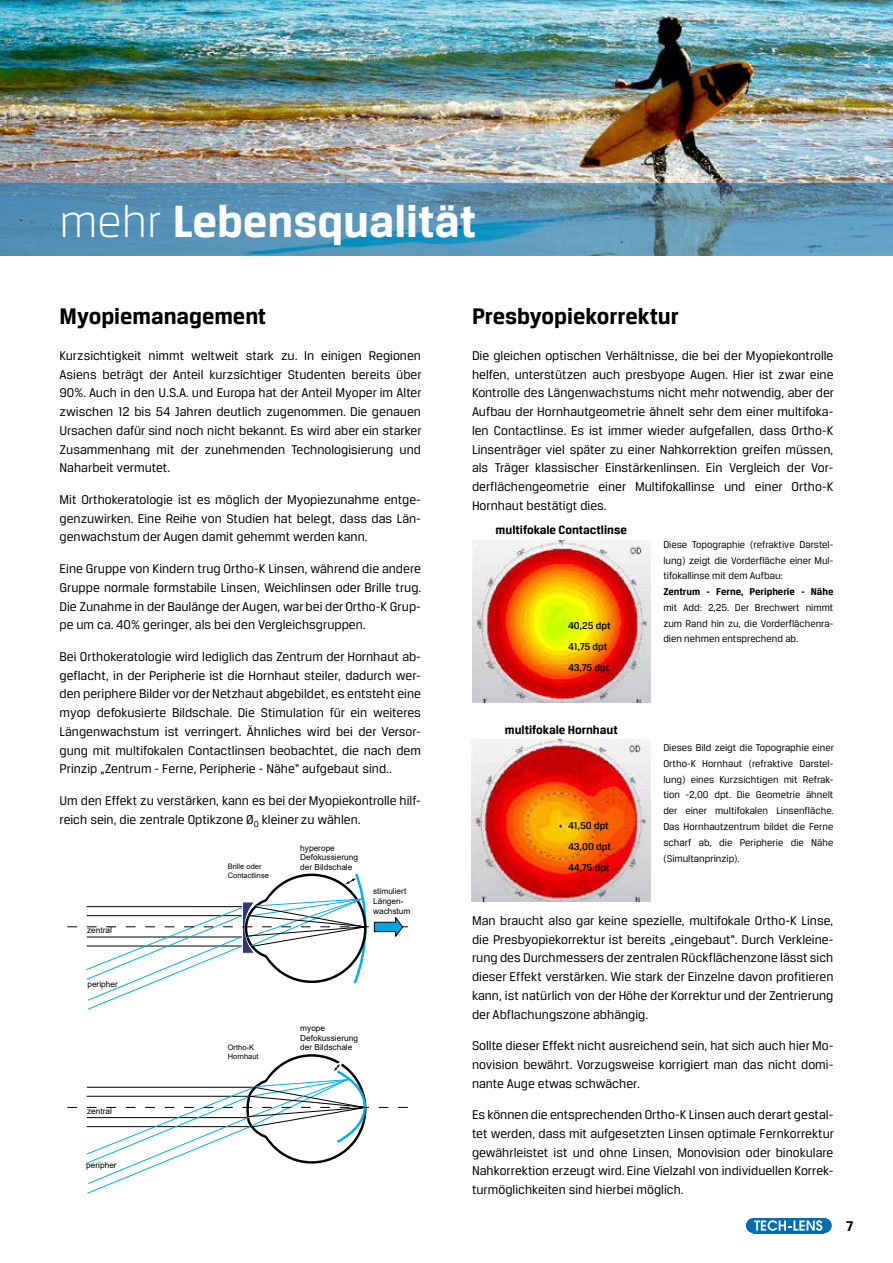
<style>
.page{position:relative;width:893px;height:1263px;background:#fff}
.page>*{position:absolute;margin:0;border:0;box-sizing:border-box;transform-origin:0 0}
.t1{font:700 48px "Breuer Text";color:#fff}
.t2{font:700 24px "Breuer Text";color:#000}
.t3{font:700 15px "Breuer Text";color:#000}
.t4{font:13.5px/18.8px "Breuer Text";color:#000;text-align:justify}
.t5{font:700 12.75px "Breuer Text";color:#000}
.t6{font:10.5px/15.8px "Breuer Text";color:#000;text-align:justify}
.t7{font:500 10.5px/21px "Breuer Text";color:#000}
.t8{font:700 10.5px "Breuer Text";color:#000}
.t9{font:8.25px/9.8px "Arial";color:#000}
.t10{font:7.5px/9px "Arial";color:#000}
.s1{font-weight:300}
</style>
<div class="page">
<svg style="left:67px;top:813px;width:341px;height:224px"></svg>
<div style="left:320px;top:983px;width:67px;height:71px;background:#fff"></div>
<svg style="left:67px;top:1058px;width:341px;height:136px"></svg>
<img style="left:0;top:0;width:893px;height:183px">
<img style="left:472px;top:740px;width:178px;height:161px">
<img style="left:472px;top:541px;width:179px;height:161px">
<svg style="left:0;top:183px;width:893px;height:72px;background:#5791b2"></svg>
<div style="left:746px;top:1218px;width:15px;height:15px;background:#006eb0;border-radius:50%"></div>
<div style="left:816px;top:1218px;width:16px;height:15px;background:#006eb0;border-radius:50%"></div>
<div style="left:753px;top:1218px;width:71px;height:15px;background:#006eb0"></div>
<svg style="left:754px;top:1220px;width:68px;height:11px"></svg>
<h1 class="t1" style="left:60px;top:195px;width:418px"><span class="s1">mehr</span> Lebensqualität</h1>
<h2 class="t2" style="left:60px;top:303px;width:208px">Myopiemanagement</h2>
<p class="t4" style="left:60px;top:346px;width:364px">Kurzsichtigkeit nimmt weltweit stark zu. In einigen Regionen Asiens beträgt der Anteil kurzsichtiger Studenten bereits über 90%. Auch in den U.S.A. und Europa hat der Anteil Myoper im Alter zwischen 12 bis 54 Jahren deutlich zugenommen. Die genauen Ursachen dafür sind noch nicht bekannt. Es wird aber ein starker Zusammenhang mit der zunehmenden Technologisierung und Naharbeit vermutet.</p>
<p class="t4" style="left:60px;top:490px;width:363px">Mit Orthokeratologie ist es möglich der Myopiezunahme entge&shy;genzuwirken. Eine Reihe von Studien hat belegt, dass das Län&shy;genwachstum der Augen damit gehemmt werden kann.</p>
<p class="t4" style="left:60px;top:559px;width:363px">Eine Gruppe von Kindern trug Ortho-K Linsen, während die andere Gruppe normale formstabile Linsen, Weichlinsen oder Brille trug.<br>Die Zunahme in der Baulänge der Augen, war bei der Ortho-K Grup&shy;pe um ca. 40% geringer, als bei den Vergleichsgruppen.</p>
<p class="t4" style="left:60px;top:647px;width:363px">Bei Orthokeratologie wird lediglich das Zentrum der Hornhaut ab&shy;geflacht, in der Peripherie ist die Hornhaut steiler, dadurch wer&shy;den periphere Bilder vor der Netzhaut abgebildet, es entsteht eine myop defokusierte Bildschale. Die Stimulation für ein weiteres Längenwachstum ist verringert. Ähnliches wird bei der Versor&shy;gung mit multifokalen Contactlinsen beobachtet, die nach dem Prinzip „Zentrum - Ferne, Peripherie - Nähe“ aufgebaut sind..</p>
<p class="t4" style="left:60px;top:791px;width:363px">Um den Effekt zu verstärken, kann es bei der Myopiekontrolle hilf&shy;reich sein, die zentrale Optikzone Ø<sub>O</sub> kleiner zu wählen.</p>
<p class="t9" style="left:87px;top:925px;width:26px">zentral</p>
<p class="t9" style="left:87px;top:979px;width:32px">peripher</p>
<p class="t9" style="left:87px;top:1106px;width:26px">zentral</p>
<p class="t9" style="left:86px;top:1160px;width:32px">peripher</p>
<p class="t10" style="left:228px;top:861px;width:43px">Brille oder<br>Contactlinse</p>
<p class="t9" style="left:300px;top:843px;width:59px">hyperope<br>Defokussierung der Bildschale</p>
<p class="t9" style="left:373px;top:886px;width:39px">stimuliert<br>Längen&shy;wachstum</p>
<p class="t10" style="left:228px;top:1043px;width:32px">Ortho-K<br>Hornhaut</p>
<p class="t9" style="left:300px;top:1023px;width:59px">myope<br>Defokussierung der Bildschale</p>
<h2 class="t2" style="left:472px;top:303px;width:209px">Presbyopiekorrektur</h2>
<p class="t4" style="left:472px;top:346px;width:364px">Die gleichen optischen Verhältnisse, die bei der Myopiekontrolle helfen, unterstützen auch presbyope Augen. Hier ist zwar eine Kontrolle des Längenwachstums nicht mehr notwendig, aber der Aufbau der Hornhautgeometrie ähnelt sehr dem einer multifoka&shy;len Contactlinse. Es ist immer wieder aufgefallen, dass Ortho-K Linsenträger viel später zu einer Nahkorrektion greifen müssen, als Träger klassischer Einstärkenlinsen. Ein Vergleich der Vor&shy;derflächengeometrie einer Multifokallinse und einer Ortho-K Hornhaut bestätigt dies.</p>
<p class="t5" style="left:496px;top:523px;width:133px">multifokale Contactlinse</p>
<p class="t7" style="left:568px;top:615px;width:44px">40,25 dpt<br>41,75 dpt<br>43,75 dpt</p>
<p class="t6" style="left:663px;top:536px;width:172px">Diese Topographie (refraktive Darstel&shy;lung) zeigt die Vorderfläche einer Mul&shy;tifokallinse mit dem Aufbau:</p>
<p class="t8" style="left:663px;top:586px;width:172px">Zentrum - Ferne, Peripherie - Nähe</p>
<p class="t6" style="left:663px;top:599px;width:172px">mit Add: 2,25. Der Brechwert nimmt zum Rand hin zu, die Vorderflächenra&shy;dien nehmen entsprechend ab.</p>
<p class="t5" style="left:505px;top:723px;width:114px">multifokale Hornhaut</p>
<p class="t7" style="left:568px;top:814px;width:44px">41,50 dpt<br>43,00 dpt<br>44,75 dpt</p>
<p class="t6" style="left:663px;top:740px;width:172px">Dieses Bild zeigt die Topographie einer Ortho-K Hornhaut (refraktive Darstel&shy;lung) eines Kurzsichtigen mit Refrak&shy;tion -2,00 dpt. Die Geometrie ähnelt der einer multifokalen Linsenfläche.<br>Das Hornhautzentrum bildet die Ferne scharf ab, die Peripherie die Nähe (Simultanprinzip).</p>
<p class="t4" style="left:472px;top:911px;width:363px">Man braucht also gar keine spezielle, multifokale Ortho-K Linse, die Presbyopiekorrektur ist bereits „eingebaut“. Durch Verkleine&shy;rung des Durchmessers der zentralen Rückflächenzone lässt sich dieser Effekt verstärken. Wie stark der Einzelne davon profitieren kann, ist natürlich von der Höhe der Korrektur und der Zentrierung der Abflachungszone abhängig.</p>
<p class="t4" style="left:472px;top:1036px;width:363px">Sollte dieser Effekt nicht ausreichend sein, hat sich auch hier Mo&shy;novision bewährt. Vorzugsweise korrigiert man das nicht domi&shy;nante Auge etwas schwächer.</p>
<p class="t4" style="left:472px;top:1105px;width:364px">Es können die entsprechenden Ortho-K Linsen auch derart gestal&shy;tet werden, dass mit aufgesetzten Linsen optimale Fernkorrektur gewährleistet ist und ohne Linsen, Monovision oder binokulare Nahkorrektion erzeugt wird. Eine Vielzahl von individuellen Korrek&shy;turmöglichkeiten sind hierbei möglich.</p>
<p class="t3" style="left:846px;top:1218px;width:9px">7</p>
</div>
